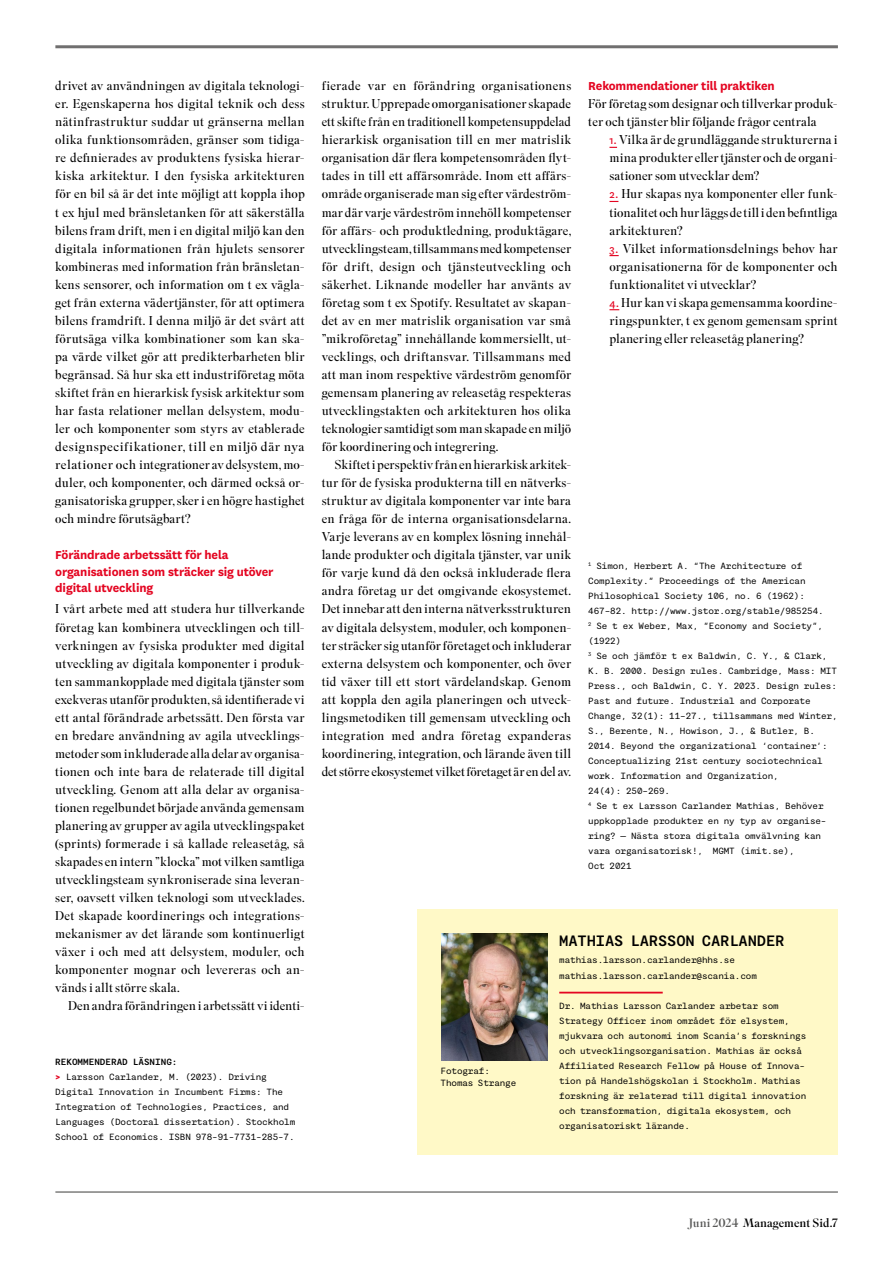
<style>
.page{position:relative;width:893px;height:1263px;background:#fff}
.page>*{position:absolute;margin:0;border:0;box-sizing:border-box;transform-origin:0 0}
.t1{font:700 15px "Martha";letter-spacing:-.01em;color:#000}
.t2{font:700 13.5px/16.5px "National";letter-spacing:-.01em;color:#e40521}
.t3{font:300 12.75px/18px "Superior Title";letter-spacing:.005em;color:#000;text-align:justify}
.t4{font:12px "Superior Title";color:#000}
.t5{font:9px/15px "Martha";letter-spacing:-.01em;color:#000}
.s1{font-weight:700}
.s2{font-weight:900;color:#e40521}
.s3{font-family:"National";font-weight:400;font-size:12px;color:#e40521}
.s4{color:#575756}
</style>
<div class="page">
<hr style="left:55px;top:45px;width:783px;height:3px;background:#706f6f">
<hr style="left:55px;top:1192px;width:783px;height:1px;background:#3c3c3b">
<div style="left:417px;top:909px;width:421px;height:246px;background:#fff9c7"></div>
<hr style="left:559px;top:992px;width:104px;height:1px;background:#e40521">
<img style="left:441px;top:934px;width:106px;height:126px">
<p class="t3" style="left:55px;top:77px;width:251px">drivet av användningen av digitala teknologi&shy;er. Egenskaperna hos digital teknik och dess nätinfrastruktur suddar ut gränserna mellan olika funktionsområden, gränser som tidiga&shy;re definierades av produktens fysiska hierar&shy;kiska arkitektur. I den fysiska arkitekturen för en bil så är det inte möjligt att koppla ihop t ex hjul med bränsletanken för att säkerställa bilens fram drift, men i en digital miljö kan den digitala informationen från hjulets sensorer kombineras med information från bränsletan&shy;kens sensorer, och information om t ex vägla&shy;get från externa vädertjänster, för att optimera bilens framdrift. I denna miljö är det svårt att förutsäga vilka kombinationer som kan ska&shy;pa värde vilket gör att predikterbarheten blir begränsad. Så hur ska ett industriföretag möta skiftet från en hierarkisk fysisk arkitektur som har fasta relationer mellan delsystem, modu&shy;ler och komponenter som styrs av etablerade designspecifikationer, till en miljö där nya relationer och integrationer av delsystem, mo&shy;duler, och komponenter, och därmed också or&shy;ganisatoriska grupper, sker i en högre hastighet och mindre förutsägbart?</p>
<p class="t2" style="left:55px;top:546px;width:220px">Förändrade arbetssätt för hela organisationen som sträcker sig utöver digital utveckling</p>
<p class="t3" style="left:55px;top:600px;width:251px">I vårt arbete med att studera hur tillverkande företag kan kombinera utvecklingen och till&shy;verkningen av fysiska produkter med digital utveckling av digitala komponenter i produk&shy;ten sammankopplade med digitala tjänster som exekveras utanför produkten, så identifierade vi ett antal förändrade arbetssätt. Den första var en bredare användning av agila utvecklings&shy;metoder som inkluderade alla delar av organisa&shy;tionen och inte bara de relaterade till digital utveckling. Genom att alla delar av organisa&shy;tionen regelbundet började använda gemensam planering av grupper av agila utvecklingspaket (sprints) formerade i så kallade releasetåg, så skapades en intern ”klocka” mot vilken samtliga utvecklingsteam synkroniserade sina leveran&shy;ser, oavsett vilken teknologi som utvecklades.<br>Det skapade koordinerings och integrations&shy;mekanismer av det lärande som kontinuerligt växer i och med att delsystem, moduler, och komponenter mognar och levereras och an&shy;vänds i allt större skala.</p>
<p class="t3" style="left:68px;top:997px;width:238px">Den andra förändringen i arbetssätt vi identi-</p>
<p class="t5" style="left:55px;top:1054px;width:241px"><span class="s1">REKOMMENDERAD LÄSNING:<br></span><span class="s2">&gt;</span> Larsson Carlander, M. (2023). Driving Digital Innovation in Incumbent Firms: The Integration of Technologies, Practices, and Languages (Doctoral dissertation). Stockholm School of Economics. ISBN 978-91-7731-285-7.</p>
<p class="t3" style="left:322px;top:77px;width:251px">fierade var en förändring organisationens struktur. Upprepade omorganisationer skapade ett skifte från en traditionell kompetensuppdelad hierarkisk organisation till en mer matrislik organisation där flera kompetensområden flyt&shy;tades in till ett affärsområde. Inom ett affärs&shy;område organiserade man sig efter värdeström&shy;mar där varje värdeström innehöll kompetenser för affärs- och produktledning, produktägare, utvecklingsteam, tillsammans med kompetenser för drift, design och tjänsteutveckling och säkerhet. Liknande modeller har använts av företag som t ex Spotify. Resultatet av skapan&shy;det av en mer matrislik organisation var små ”mikroföretag” innehållande kommersiellt, ut&shy;vecklings, och driftansvar. Tillsammans med att man inom respektive värdeström genomför gemensam planering av releasetåg respekteras utvecklingstakten och arkitekturen hos olika teknologier samtidigt som man skapade en miljö för koordinering och integrering.</p>
<p class="t3" style="left:322px;top:456px;width:251px;text-indent:13px">Skiftet i perspektiv från en hierarkisk arkitek&shy;tur för de fysiska produkterna till en nätverks&shy;struktur av digitala komponenter var inte bara en fråga för de interna organisationsdelarna.<br>Varje leverans av en komplex lösning innehål&shy;lande produkter och digitala tjänster, var unik för varje kund då den också inkluderade flera andra företag ur det omgivande ekosystemet.<br>Det innebar att den interna nätverksstrukturen av digitala delsystem, moduler, och komponen&shy;ter sträcker sig utanför företaget och inkluderar externa delsystem och komponenter, och över tid växer till ett stort värdelandskap. Genom att koppla den agila planeringen och utveck&shy;lingsmetodiken till gemensam utveckling och integration med andra företag expanderas koordinering, integration, och lärande även till det större ekosystemet vilket företaget är en del av.</p>
<p class="t2" style="left:588px;top:77px;width:188px">Rekommendationer till praktiken</p>
<p class="t3" style="left:588px;top:95px;width:251px">För företag som designar och tillverkar produk&shy;ter och tjänster blir följande frågor centrala</p>
<p class="t3" style="left:609px;top:131px;width:230px"><span class="s3">1.</span> Vilka är de grundläggande strukturerna i mina produkter eller tjänster och de organi&shy;sationer som utvecklar dem?</p>
<p class="t3" style="left:609px;top:185px;width:230px"><span class="s3">2.</span> Hur skapas nya komponenter eller funk&shy;tionalitet och hur läggs de till i den befintliga arkitekturen?</p>
<p class="t3" style="left:609px;top:240px;width:230px"><span class="s3">3.</span> Vilket informationsdelnings behov har organisationerna för de komponenter och funktionalitet vi utvecklar?</p>
<p class="t3" style="left:609px;top:294px;width:230px"><span class="s3">4.</span> Hur kan vi skapa gemensamma koordine&shy;ringspunkter, t ex genom gemensam sprint planering eller releasetåg planering?</p>
<p class="t5" style="left:588px;top:558px;width:251px"><sup>1</sup> Simon, Herbert A. “The Architecture of Complexity.” Proceedings of the American Philosophical Society 106, no. 6 (1962):<br>467–82. http://www.jstor.org/stable/985254.<br><sup>2</sup> Se t ex Weber, Max, ”Economy and Society”, (1922)<br><sup>3</sup> Se och jämför t ex Baldwin, C. Y., &amp; Clark, K. B. 2000. Design rules. Cambridge, Mass: MIT Press., och Baldwin, C. Y. 2023. Design rules:<br>Past and future. Industrial and Corporate Change, 32(1): 11–27., tillsammans med Winter, S., Berente, N., Howison, J., &amp; Butler, B.<br>2014. Beyond the organizational ‘container’:<br>Conceptualizing 21st century sociotechnical work. Information and Organization,<br>24(4): 250–269.<br><sup>4</sup> Se t ex Larsson Carlander Mathias, Behöver uppkopplade produkter en ny typ av organise&shy;ring? — Nästa stora digitala omvälvning kan vara organisatorisk!, MGMT (imit.se),<br>Oct 2021</p>
<p class="t5" style="left:441px;top:1064px;width:77px;line-height:12px">Fotograf:<br>Thomas Strange</p>
<p class="t1" style="left:559px;top:932px;width:227px">MATHIAS LARSSON CARLANDER</p>
<p class="t5" style="left:559px;top:951px;width:199px;line-height:16.5px">mathias.larsson.carlander@hhs.se mathias.larsson.carlander@scania.com</p>
<p class="t5" style="left:559px;top:998px;width:249px">Dr. Mathias Larsson Carlander arbetar som Strategy Officer inom området för elsystem, mjukvara och autonomi inom Scania’s forsknings och utvecklingsorganisation. Mathias är också Affiliated Research Fellow på House of Innova&shy;tion på Handelshögskolan i Stockholm. Mathias forskning är relaterad till digital innovation och transformation, digitala ekosystem, och organisatoriskt lärande.</p>
<p class="t4" style="left:688px;top:1215px;width:151px"><span class="s4">Juni 2024</span> Management Sid.7</p>
</div>
